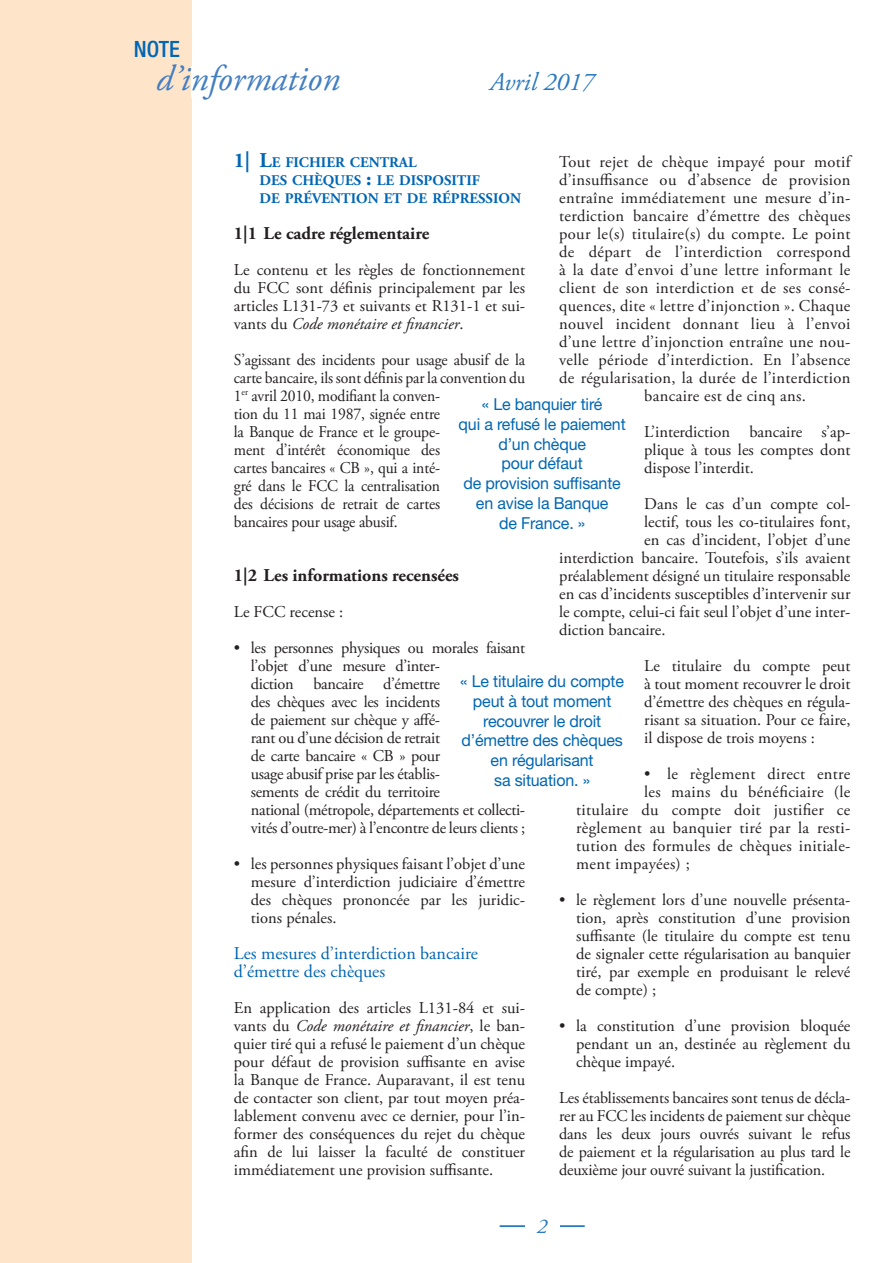
<style>
.page{position:relative;width:893px;height:1263px;background:#fff}
.page>*{position:absolute;margin:0;border:0;box-sizing:border-box;transform-origin:0 0}
.t1{font:italic 36px "Adobe Garamond Pro";color:#437ec1}
.t2{font:italic 25.5px "Adobe Garamond Pro";color:#2b79be}
.t3{font:500 condensed 22.5px "Helvetica Neue LT Std";color:#0166b3}
.t4{font:italic 21px "Adobe Garamond Pro";color:#2b79be}
.t5{font:18px/18px "Adobe Garamond Pro";color:#0166b3}
.t6{font:700 18px "Adobe Garamond Pro";color:#231f20}
.t7{font:16.5px/18px "Adobe Garamond Pro";color:#231f20;text-align:justify}
.t8{font:16.5px "Adobe Garamond Pro";letter-spacing:.02em;color:#231f20}
.t9{font:16.5px/18px "Adobe Garamond Pro";letter-spacing:-.02em;color:#231f20}
.t10{font:16.5px/18px "Adobe Garamond Pro";color:#231f20;scale:.95 1}
.t11{font:16.5px/19.8px "Helvetica Neue LT Std";letter-spacing:-.01em;color:#0166b3;text-align:center}
.t12{font:700 14.7px/18px "Adobe Garamond Pro";color:#0166b3}
.s1{font-size:21px}
.s2{font-style:italic}
</style>
<div class="page">
<div style="left:0;top:0;width:191px;height:1263px;background:#fee5ca"></div>
<hr style="left:500px;top:1225px;width:85px;height:2px;background:#0166b3">
<div style="left:525px;top:1218px;width:34px;height:15px;background:#fff"></div>
<h3 class="t3" style="left:134px;top:36px;width:47px">NOTE</h3>
<h1 class="t1" style="left:156px;top:57px;width:185px">d’information</h1>
<h2 class="t2" style="left:490px;top:66px;width:106px">Avril 2017</h2>
<p class="t12" style="left:259px;top:153px;width:263px;text-indent:-26px"><span class="s1">1| L</span>E FICHIER CENTRAL<br>DES CHÈQUES <span class="s1">:</span> LE DISPOSITIF<br>DE PRÉVENTION ET DE RÉPRESSION</p>
<p class="t6" style="left:234px;top:223px;width:197px">1|1 Le cadre réglementaire</p>
<p class="t7" style="left:234px;top:261px;width:293px">Le contenu et les règles de fonctionnement du FCC sont définis principalement par les articles L131-73 et suivants et R131-1 et sui&shy;vants du <span class="s2">Code monétaire et financier</span>.</p>
<p class="t10" style="left:234px;top:351px;width:308px">S’agissant des incidents pour usage abusif de la carte bancaire, ils sont définis par la convention du 1<sup>er</sup> avril 2010, modifiant la conven-<br>tion du 11 mai 1987, signée entre<br>la Banque de France et le groupe-<br>ment d’intérêt économique des<br>cartes bancaires « CB », qui a inté-<br>gré dans le FCC la centralisation<br>des décisions de retrait de cartes<br>bancaires pour usage abusif.</p>
<p class="t6" style="left:234px;top:565px;width:227px">1|2 Les informations recensées</p>
<p class="t7" style="left:234px;top:603px;width:111px">Le FCC recense :</p>
<p class="t9" style="left:251px;top:639px;width:276px;text-indent:-17px">• les personnes physiques ou morales faisant l’objet d’une mesure d’inter-<br>diction bancaire d’émettre<br>des chèques avec les incidents<br>de paiement sur chèque y affé-<br>rant ou d’une décision de retrait<br>de carte bancaire « CB » pour<br>usage abusif prise par les établis-<br>sements de crédit du territoire<br>national (métropole, départements et collecti&shy;vités d’outre‑mer) à l’encontre de leurs clients ;</p>
<p class="t7" style="left:251px;top:855px;width:276px;text-indent:-17px">• les personnes physiques faisant l’objet d’une mesure d’interdiction judiciaire d’émettre des chèques prononcée par les juridic&shy;tions pénales.</p>
<p class="t5" style="left:234px;top:945px;width:246px">Les mesures d’interdiction bancaire d’émettre des chèques</p>
<p class="t7" style="left:234px;top:999px;width:293px">En application des articles L131-84 et sui&shy;vants du <span class="s2">Code monétaire et financier</span>, le ban&shy;quier tiré qui a refusé le paiement d’un chèque pour défaut de provision suffisante en avise la Banque de France. Auparavant, il est tenu de contacter son client, par tout moyen préa&shy;lablement convenu avec ce dernier, pour l’in&shy;former des conséquences du rejet du chèque afin de lui laisser la faculté de constituer immédiatement une provision suffisante.</p>
<p class="t8" style="left:559px;top:152px;width:293px">Tout rejet de chèque impayé pour motif</p>
<p class="t8" style="left:559px;top:170px;width:293px">d’insuffisance ou d’absence de provision</p>
<p class="t8" style="left:559px;top:188px;width:293px">entraîne immédiatement une mesure d’in-</p>
<p class="t8" style="left:559px;top:206px;width:293px">terdiction bancaire d’émettre des chèques</p>
<p class="t8" style="left:559px;top:224px;width:293px">pour le(s) titulaire(s) du compte. Le point</p>
<p class="t8" style="left:559px;top:242px;width:293px">de départ de l’interdiction correspond</p>
<p class="t8" style="left:559px;top:260px;width:293px">à la date d’envoi d’une lettre informant le</p>
<p class="t8" style="left:559px;top:278px;width:293px">client de son interdiction et de ses consé-</p>
<p class="t8" style="left:559px;top:296px;width:293px">quences, dite « lettre d’injonction ». Chaque</p>
<p class="t8" style="left:559px;top:314px;width:293px">nouvel incident donnant lieu à l’envoi</p>
<p class="t8" style="left:559px;top:332px;width:293px">d’une lettre d’injonction entraîne une nou-</p>
<p class="t8" style="left:559px;top:350px;width:293px">velle période d’interdiction. En l’absence</p>
<p class="t8" style="left:559px;top:368px;width:293px">de régularisation, la durée de l’interdiction</p>
<p class="t8" style="left:644px;top:386px;width:163px">bancaire est de cinq ans.</p>
<p class="t7" style="left:644px;top:423px;width:208px">L’interdiction bancaire s’ap&shy;plique à tous les comptes dont dispose l’interdit.</p>
<p class="t7" style="left:644px;top:495px;width:208px">Dans le cas d’un compte col-</p>
<p class="t7" style="left:644px;top:513px;width:208px">lectif, tous les co-titulaires font,</p>
<p class="t7" style="left:644px;top:531px;width:208px">en cas d’incident, l’objet d’une</p>
<p class="t7" style="left:559px;top:549px;width:293px">interdiction bancaire. Toutefois, s’ils avaient</p>
<p class="t7" style="left:559px;top:567px;width:293px">préalablement désigné un titulaire responsable</p>
<p class="t7" style="left:559px;top:585px;width:293px">en cas d’incidents susceptibles d’intervenir sur</p>
<p class="t7" style="left:559px;top:603px;width:293px">le compte, celui-ci fait seul l’objet d’une inter-</p>
<p class="t7" style="left:559px;top:621px;width:108px">diction bancaire.</p>
<p class="t7" style="left:644px;top:657px;width:208px">Le titulaire du compte peut à tout moment recouvrer le droit d’émettre des chèques en régula&shy;risant sa situation. Pour ce faire, il dispose de trois moyens :</p>
<p class="t8" style="left:644px;top:764px;width:208px">• le règlement direct entre</p>
<p class="t8" style="left:644px;top:782px;width:208px">les mains du bénéficiaire (le</p>
<p class="t8" style="left:576px;top:800px;width:276px">titulaire du compte doit justifier ce</p>
<p class="t8" style="left:576px;top:818px;width:276px">règlement au banquier tiré par la resti-</p>
<p class="t8" style="left:576px;top:836px;width:276px">tution des formules de chèques initiale-</p>
<p class="t8" style="left:576px;top:854px;width:115px">ment impayées) ;</p>
<p class="t7" style="left:576px;top:891px;width:276px;text-indent:-17px">• le règlement lors d’une nouvelle présenta&shy;tion, après constitution d’une provision suffisante (le titulaire du compte est tenu de signaler cette régularisation au banquier tiré, par exemple en produisant le relevé de compte) ;</p>
<p class="t7" style="left:576px;top:1017px;width:276px;text-indent:-17px">• la constitution d’une provision bloquée pendant un an, destinée au règlement du chèque impayé.</p>
<p class="t7" style="left:559px;top:1089px;width:293px">Les établissements bancaires sont tenus de décla&shy;rer au FCC les incidents de paiement sur chèque dans les deux jours ouvrés suivant le refus de paiement et la régularisation au plus tard le deuxième jour ouvré suivant la justification.</p>
<p class="t11" style="left:459px;top:394px;width:169px">« Le banquier tiré<br>qui a refusé le paiement d’un chèque<br>pour défaut<br>de provision suffisante en avise la Banque<br>de France. »</p>
<p class="t11" style="left:460px;top:671px;width:165px">« Le titulaire du compte peut à tout moment recouvrer le droit d’émettre des chèques en régularisant<br>sa situation. »</p>
<p class="t4" style="left:537px;top:1214px;width:12px">2</p>
</div>
